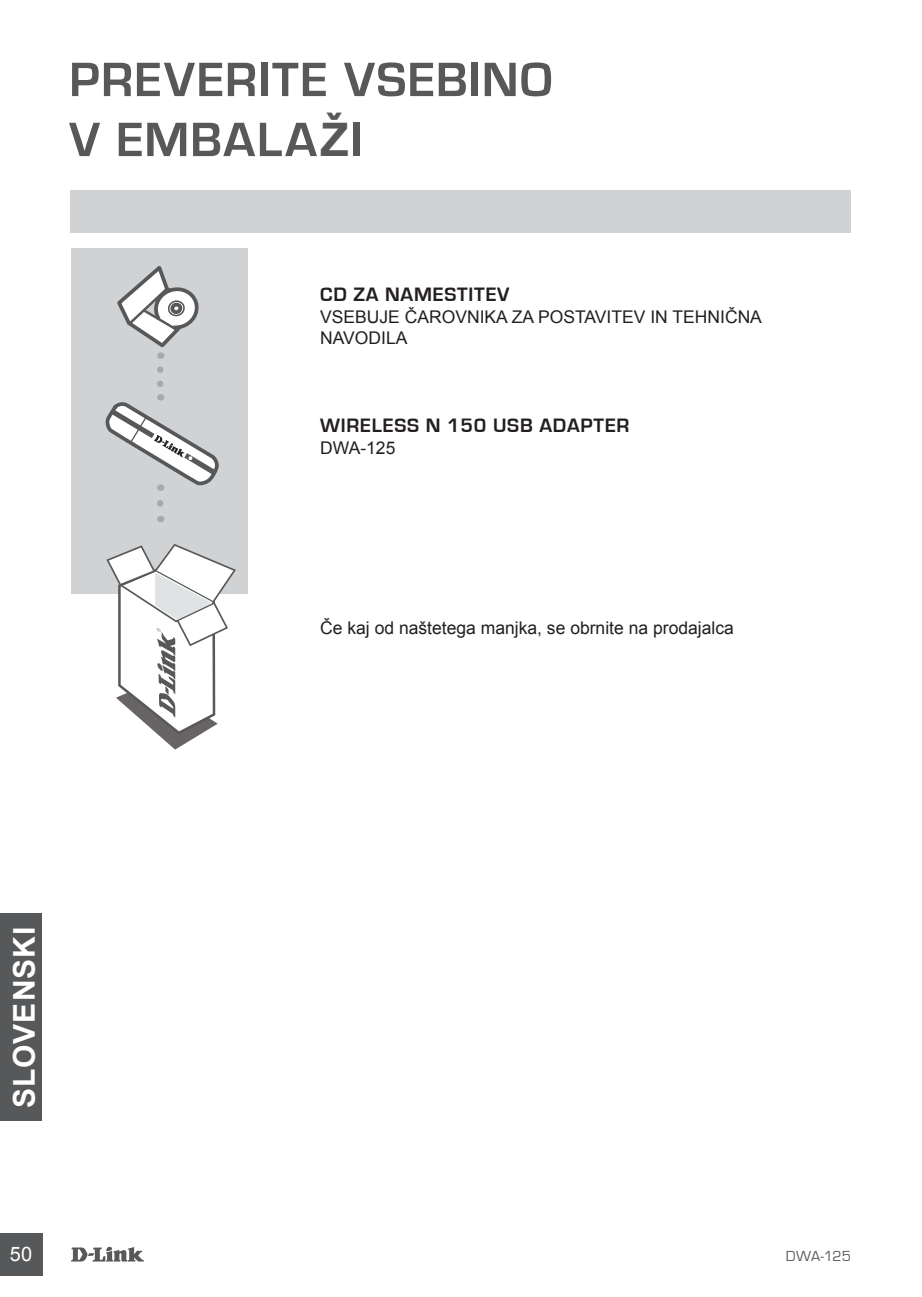
<style>
.page{position:relative;width:922px;height:1297px;background:#fff}
.page>*{position:absolute;margin:0;border:0;box-sizing:border-box;transform-origin:0 0}
.t1{font:700 50px/60px "Eurostile";letter-spacing:.03em;color:#57585a}
.t2{font:700 30px "Arial";letter-spacing:.035em;color:#fff}
.t3{font:700 20px "Eurostile";letter-spacing:.04em;color:#231f20}
.t4{font:20px "Arial";color:#fff}
.t5{font:17.5px/21px "Arial";color:#231f20}
.t6{font:15px "Eurostile";color:#57585a}
.s1{font-family:"Arial";font-size:46.25px}
</style>
<div class="page">
<svg style="left:71px;top:1247px;width:73px;height:14px"></svg>
<div style="left:0;top:1233px;width:43px;height:43px;background:#57585a"></div>
<div style="left:0;top:913px;width:42px;height:207px;background:#57585a"></div>
<div style="left:71px;top:190px;width:779px;height:43px;background:#d1d2d4"></div>
<div style="left:71px;top:248px;width:176px;height:345px;background:#d1d2d4"></div>
<svg style="left:157px;top:503px;width:6px;height:19px"></svg>
<svg style="left:117px;top:266px;width:82px;height:93px"></svg>
<svg style="left:106px;top:544px;width:130px;height:206px"></svg>
<svg style="left:105px;top:369px;width:114px;height:122px"></svg>
<h1 class="t1" style="left:69px;top:50px;width:484px">PREVERITE VSEBINO<br>V EMBALA<span class="s1">Ž</span>I</h1>
<p class="t3" style="left:320px;top:283px;width:191px">CD ZA NAMESTITEV</p>
<p class="t5" style="left:320px;top:307px;width:443px">VSEBUJE ČAROVNIKA ZA POSTAVITEV IN TEHNIČNA<br>NAVODILA</p>
<p class="t3" style="left:320px;top:414px;width:311px">WIRELESS N 150 USB ADAPTER</p>
<p class="t5" style="left:320px;top:438px;width:77px">DWA-125</p>
<h2 class="t2" style="left:4px;top:1108px;width:183px;rotate:-90deg">SLOVENSKI</h2>
<p class="t5" style="left:320px;top:617px;width:415px">Če kaj od naštetega manjka, se obrnite na prodajalca</p>
<p class="t4" style="left:10px;top:1241px;width:24px">50</p>
<p class="t6" style="left:785px;top:1248px;width:67px">DWA-125</p>
</div>
